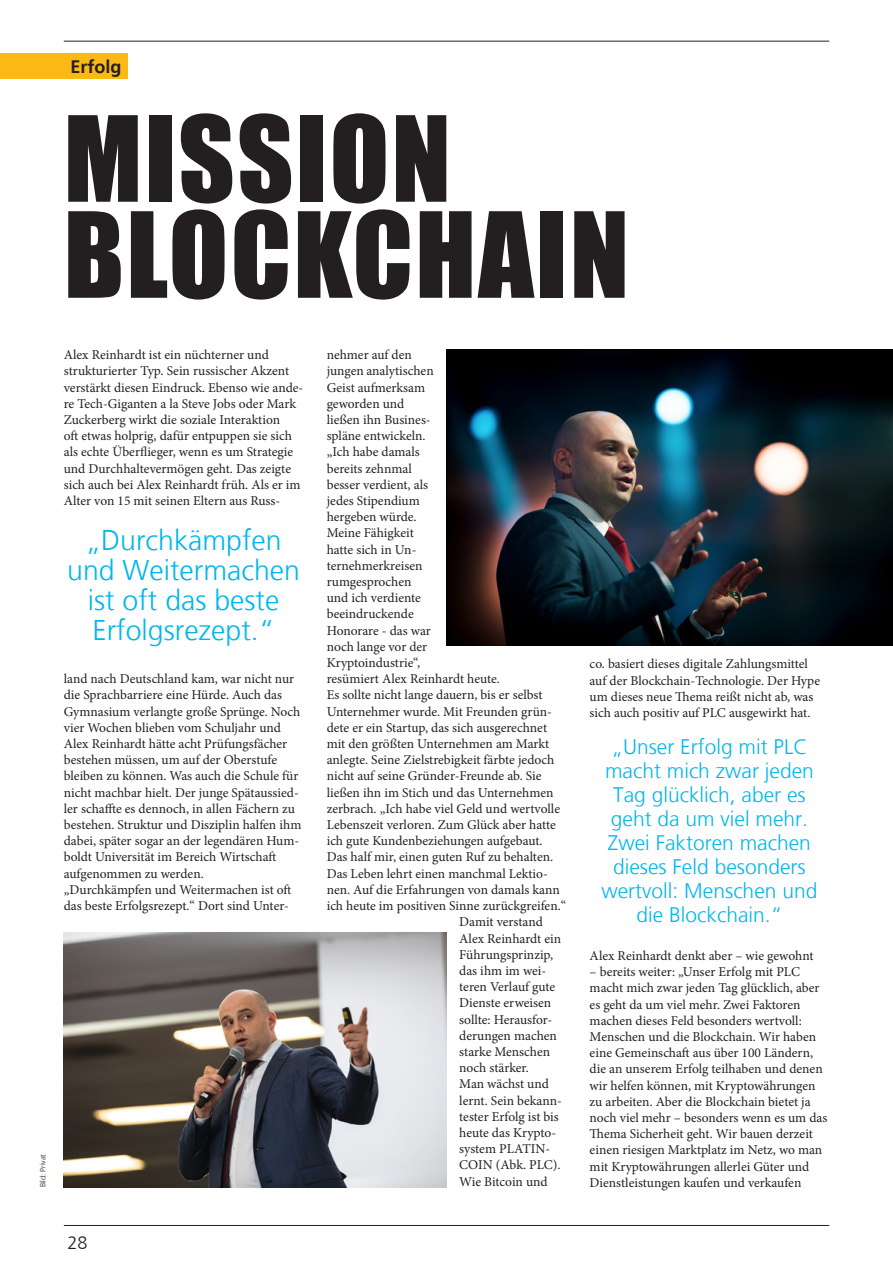
<style>
.page{position:relative;width:893px;height:1263px;background:#fff}
.page>*{position:absolute;margin:0;border:0;box-sizing:border-box;transform-origin:0 0}
.t1{font:109.5px/96px "Impact";letter-spacing:.02em;color:#231f20}
.t2{font:300 28.5px/30px "Frutiger LT";color:#00b6ee;text-align:center}
.t3{font:300 21px/24px "Frutiger LT";color:#00b6ee;text-align:center}
.t4{font:700 18px "Frutiger LT";color:#231f20}
.t5{font:300 18px "Frutiger LT";color:#231f20}
.t6{font:13.5px/16.2px "Minion Pro";color:#231f20}
.t7{font:300 7.5px "Frutiger LT";color:#231f20}
</style>
<div class="page">
<img style="left:64px;top:932px;width:382px;height:255px">
<img style="left:446px;top:349px;width:447px;height:297px">
<hr style="left:64px;top:41px;width:765px;height:1px;background:#231f20">
<hr style="left:64px;top:1225px;width:765px;height:1px;background:#231f20">
<div style="left:0;top:53px;width:128px;height:26px;background:#fcb814"></div>
<h3 class="t4" style="left:71px;top:56px;width:53px">Erfolg</h3>
<h1 class="t1" style="left:64px;top:108px;width:567px">MISSION<br>BLOCKCHAIN</h1>
<p class="t6" style="left:64px;top:347px;width:241px">Alex Reinhardt ist ein nüchterner und strukturierter Typ. Sein russischer Akzent verstärkt diesen Eindruck. Ebenso wie ande&shy;re Tech-Giganten a la Steve Jobs oder Mark Zuckerberg wirkt die soziale Interaktion<br>oft etwas holprig, dafür entpuppen sie sich als echte Überflieger, wenn es um Strategie und Durchhaltevermögen geht. Das zeigte sich auch bei Alex Reinhardt früh. Als er im Alter von 15 mit seinen Eltern aus Russ-</p>
<h2 class="t2" style="left:67px;top:525px;width:234px">„Durchkämpfen und Weitermachen ist oft das beste<br>Erfolgsrezept.“</h2>
<p class="t6" style="left:64px;top:671px;width:239px">land nach Deutschland kam, war nicht nur die Sprachbarriere eine Hürde. Auch das Gymnasium verlangte große Sprünge. Noch vier Wochen blieben vom Schuljahr und Alex Reinhardt hätte acht Prüfungsfächer bestehen müssen, um auf der Oberstufe bleiben zu können. Was auch die Schule für nicht machbar hielt. Der junge Spätaussied&shy;ler schaffte es dennoch, in allen Fächern zu bestehen. Struktur und Disziplin halfen ihm dabei, später sogar an der legendären Hum&shy;boldt Universität im Bereich Wirtschaft aufgenommen zu werden.<br>„Durchkämpfen und Weitermachen ist oft das beste Erfolgsrezept.“ Dort sind Unter-</p>
<p class="t7" style="left:39px;top:1187px;width:35px;rotate:-90deg">Bild: Privat</p>
<h3 class="t5" style="left:68px;top:1233px;width:22px">28</h3>
<p class="t6" style="left:327px;top:347px;width:87px">nehmer auf den</p>
<p class="t6" style="left:327px;top:363px;width:109px">jungen analytischen</p>
<p class="t6" style="left:327px;top:379px;width:100px">Geist aufmerksam</p>
<p class="t6" style="left:327px;top:395px;width:79px">geworden und</p>
<p class="t6" style="left:327px;top:412px;width:106px">ließen ihn Busines-</p>
<p class="t6" style="left:327px;top:428px;width:100px">spläne entwickeln.</p>
<p class="t6" style="left:327px;top:444px;width:95px">„Ich habe damals</p>
<p class="t6" style="left:327px;top:460px;width:87px">bereits zehnmal</p>
<p class="t6" style="left:327px;top:476px;width:103px">besser verdient, als</p>
<p class="t6" style="left:327px;top:493px;width:95px">jedes Stipendium</p>
<p class="t6" style="left:327px;top:509px;width:91px">hergeben würde.</p>
<p class="t6" style="left:327px;top:525px;width:89px">Meine Fähigkeit</p>
<p class="t6" style="left:327px;top:541px;width:91px">hatte sich in Un-</p>
<p class="t6" style="left:327px;top:557px;width:97px">ternehmerkreisen</p>
<p class="t6" style="left:327px;top:574px;width:86px">rumgesprochen</p>
<p class="t6" style="left:327px;top:590px;width:96px">und ich verdiente</p>
<p class="t6" style="left:327px;top:606px;width:89px">beeindruckende</p>
<p class="t6" style="left:327px;top:622px;width:106px">Honorare - das war</p>
<p class="t6" style="left:327px;top:638px;width:102px">noch lange vor der</p>
<p class="t6" style="left:327px;top:655px;width:95px">Kryptoindustrie“,</p>
<p class="t6" style="left:327px;top:671px;width:175px">resümiert Alex Reinhardt heute.</p>
<p class="t6" style="left:327px;top:687px;width:217px">Es sollte nicht lange dauern, bis er selbst</p>
<p class="t6" style="left:327px;top:703px;width:227px">Unternehmer wurde. Mit Freunden grün-</p>
<p class="t6" style="left:327px;top:719px;width:222px">dete er ein Startup, das sich ausgerechnet</p>
<p class="t6" style="left:327px;top:736px;width:224px">mit den größten Unternehmen am Markt</p>
<p class="t6" style="left:327px;top:752px;width:229px">anlegte. Seine Zielstrebigkeit färbte jedoch</p>
<p class="t6" style="left:327px;top:768px;width:216px">nicht auf seine Gründer-Freunde ab. Sie</p>
<p class="t6" style="left:327px;top:784px;width:228px">ließen ihn im Stich und das Unternehmen</p>
<p class="t6" style="left:327px;top:800px;width:235px">zerbrach. „Ich habe viel Geld und wertvolle</p>
<p class="t6" style="left:327px;top:817px;width:231px">Lebenszeit verloren. Zum Glück aber hatte</p>
<p class="t6" style="left:327px;top:833px;width:217px">ich gute Kundenbeziehungen aufgebaut.</p>
<p class="t6" style="left:327px;top:849px;width:228px">Das half mir, einen guten Ruf zu behalten.</p>
<p class="t6" style="left:327px;top:865px;width:223px">Das Leben lehrt einen manchmal Lektio-</p>
<p class="t6" style="left:327px;top:881px;width:235px">nen. Auf die Erfahrungen von damals kann</p>
<p class="t6" style="left:327px;top:898px;width:241px">ich heute im positiven Sinne zurückgreifen.“</p>
<p class="t6" style="left:459px;top:914px;width:85px">Damit verstand</p>
<p class="t6" style="left:459px;top:930px;width:103px">Alex Reinhardt ein</p>
<p class="t6" style="left:459px;top:946px;width:95px">Führungsprinzip,</p>
<p class="t6" style="left:459px;top:962px;width:89px">das ihm im wei-</p>
<p class="t6" style="left:459px;top:979px;width:98px">teren Verlauf gute</p>
<p class="t6" style="left:459px;top:995px;width:94px">Dienste erweisen</p>
<p class="t6" style="left:459px;top:1011px;width:95px">sollte: Herausfor-</p>
<p class="t6" style="left:459px;top:1027px;width:99px">derungen machen</p>
<p class="t6" style="left:459px;top:1043px;width:92px">starke Menschen</p>
<p class="t6" style="left:459px;top:1060px;width:71px">noch stärker.</p>
<p class="t6" style="left:459px;top:1076px;width:91px">Man wächst und</p>
<p class="t6" style="left:459px;top:1092px;width:104px">lernt. Sein bekann-</p>
<p class="t6" style="left:459px;top:1108px;width:101px">tester Erfolg ist bis</p>
<p class="t6" style="left:459px;top:1124px;width:99px">heute das Krypto-</p>
<p class="t6" style="left:459px;top:1141px;width:93px">system PLATIN-</p>
<p class="t6" style="left:459px;top:1157px;width:103px">COIN (Abk. PLC).</p>
<p class="t6" style="left:459px;top:1173px;width:90px">Wie Bitcoin und</p>
<p class="t6" style="left:590px;top:656px;width:232px">co. basiert dieses digitale Zahlungsmittel auf der Blockchain-Technologie. Der Hype um dieses neue Thema reißt nicht ab, was sich auch positiv auf PLC ausgewirkt hat.</p>
<h3 class="t3" style="left:601px;top:735px;width:217px">„Unser Erfolg mit PLC macht mich zwar jeden<br>Tag glücklich, aber es geht da um viel mehr.<br>Zwei Faktoren machen dieses Feld besonders wertvoll: Menschen und die Blockchain.“</h3>
<p class="t6" style="left:590px;top:947px;width:226px">Alex Reinhardt denkt aber – wie gewohnt</p>
<p class="t6" style="left:590px;top:964px;width:239px">– bereits weiter: „Unser Erfolg mit PLC macht mich zwar jeden Tag glücklich, aber es geht da um viel mehr. Zwei Faktoren machen dieses Feld besonders wertvoll:<br>Menschen und die Blockchain. Wir haben eine Gemeinschaft aus über 100 Ländern, die an unserem Erfolg teilhaben und denen wir helfen können, mit Kryptowährungen zu arbeiten. Aber die Blockchain bietet ja noch viel mehr – besonders wenn es um das Thema Sicherheit geht. Wir bauen derzeit einen riesigen Marktplatz im Netz, wo man mit Kryptowährungen allerlei Güter und Dienstleistungen kaufen und verkaufen</p>
</div>
